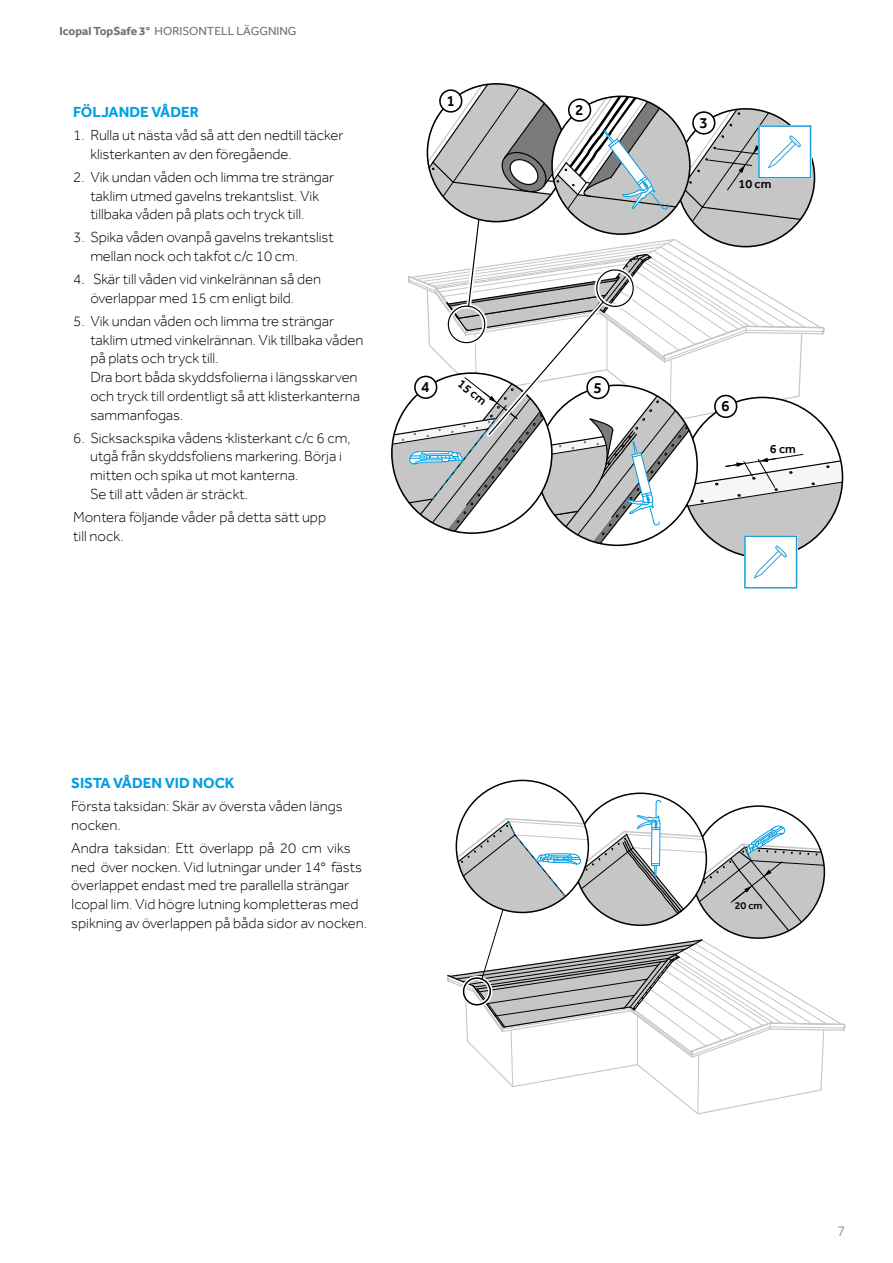
<style>
.page{position:relative;width:893px;height:1263px;background:#fff}
.page>*{position:absolute;margin:0;border:0;box-sizing:border-box;transform-origin:0 0}
.t1{font:500 15.75px "Effra";color:#020203}
.t2{font:300 15px/18.8px "Effra";letter-spacing:-.005em;color:#000}
.t3{font:700 15px "Effra";color:#009fe3}
.t4{font:300 15px "Effra";color:#716f6f}
.t5{font:500 12.6px "Effra";color:#000}
.t6{font:12px "Effra";color:#706f6f}
.t7{font:500 10.65px "Effra";color:#000}
.s1{font-weight:700}
.s2{color:#fff}
</style>
<div class="page">
<svg style="left:447px;top:779px;width:399px;height:336px"></svg>
<svg style="left:391px;top:83px;width:452px;height:505px"></svg>
<p class="t6" style="left:60px;top:24px;width:239px"><span class="s1">Icopal TopSafe 3°</span> HORISONTELL LÄGGNING</p>
<p class="t3" style="left:73px;top:103px;width:127px">FÖLJANDE VÅDER</p>
<p class="t2" style="left:90px;top:125px;width:255px;text-indent:-17px">1. Rulla ut nästa våd så att den nedtill täcker klisterkanten av den föregående.</p>
<p class="t2" style="left:90px;top:167px;width:245px;text-indent:-17px">2. Vik undan våden och limma tre strängar taklim utmed gavelns trekantslist. Vik tillbaka våden på plats och tryck till.</p>
<p class="t2" style="left:90px;top:228px;width:245px;text-indent:-17px">3. Spika våden ovanpå gavelns trekantslist mellan nock och takfot c/c 10 cm.</p>
<p class="t2" style="left:90px;top:269px;width:232px;text-indent:-17px">4. Skär till våden vid vinkelrännan så den överlappar med 15 cm enligt bild.</p>
<p class="t2" style="left:90px;top:311px;width:275px;text-indent:-17px">5. Vik undan våden och limma tre strängar taklim utmed vinkelrännan. Vik tillbaka våden på plats och tryck till.<br>Dra bort båda skyddsfolierna i längsskarven och tryck till ordentligt så att klisterkanterna sammanfogas.</p>
<p class="t2" style="left:90px;top:428px;width:262px;text-indent:-17px">6. Sicksackspika vådens klisterkant c/c 6 cm, utgå från skyddsfoliens markering. Börja i mitten och spika ut mot kanterna.<br>Se till att våden är sträckt.</p>
<p class="t2" style="left:73px;top:507px;width:254px">Montera följande våder på detta sätt upp till nock.</p>
<p class="t1" style="left:446px;top:91px;width:10px">1</p>
<p class="t1" style="left:575px;top:100px;width:10px">2</p>
<p class="t5" style="left:464px;top:376px;width:34px;rotate:38deg">15 cm</p>
<p class="t1" style="left:421px;top:378px;width:10px">4</p>
<p class="t1" style="left:593px;top:378px;width:10px">5</p>
<p class="t3" style="left:71px;top:774px;width:165px">SISTA VÅDEN VID NOCK</p>
<p class="t2" style="left:71px;top:797px;width:273px">Första taksidan: Skär av översta våden längs nocken.</p>
<p class="t2" style="left:71px;top:838px;width:297px">Andra taksidan: Ett överlapp på 20 cm viks ned över nocken. Vid lutningar under 14° fästs överlappet endast med tre parallella strängar Icopal lim. Vid högre lutning kompletteras med spikning av överlappen på båda sidor av nocken.</p>
<p class="t1" style="left:699px;top:113px;width:10px">3</p>
<p class="t5" style="left:739px;top:176px;width:34px">10 cm</p>
<p class="t1" style="left:721px;top:397px;width:10px">6</p>
<p class="t5" style="left:770px;top:441px;width:27px">6 cm</p>
<p class="t7" style="left:735px;top:899px;width:29px">20 cm</p>
<p class="t4" style="left:837px;top:1222px;width:13px">7<span class="s2">.</span></p>
</div>
